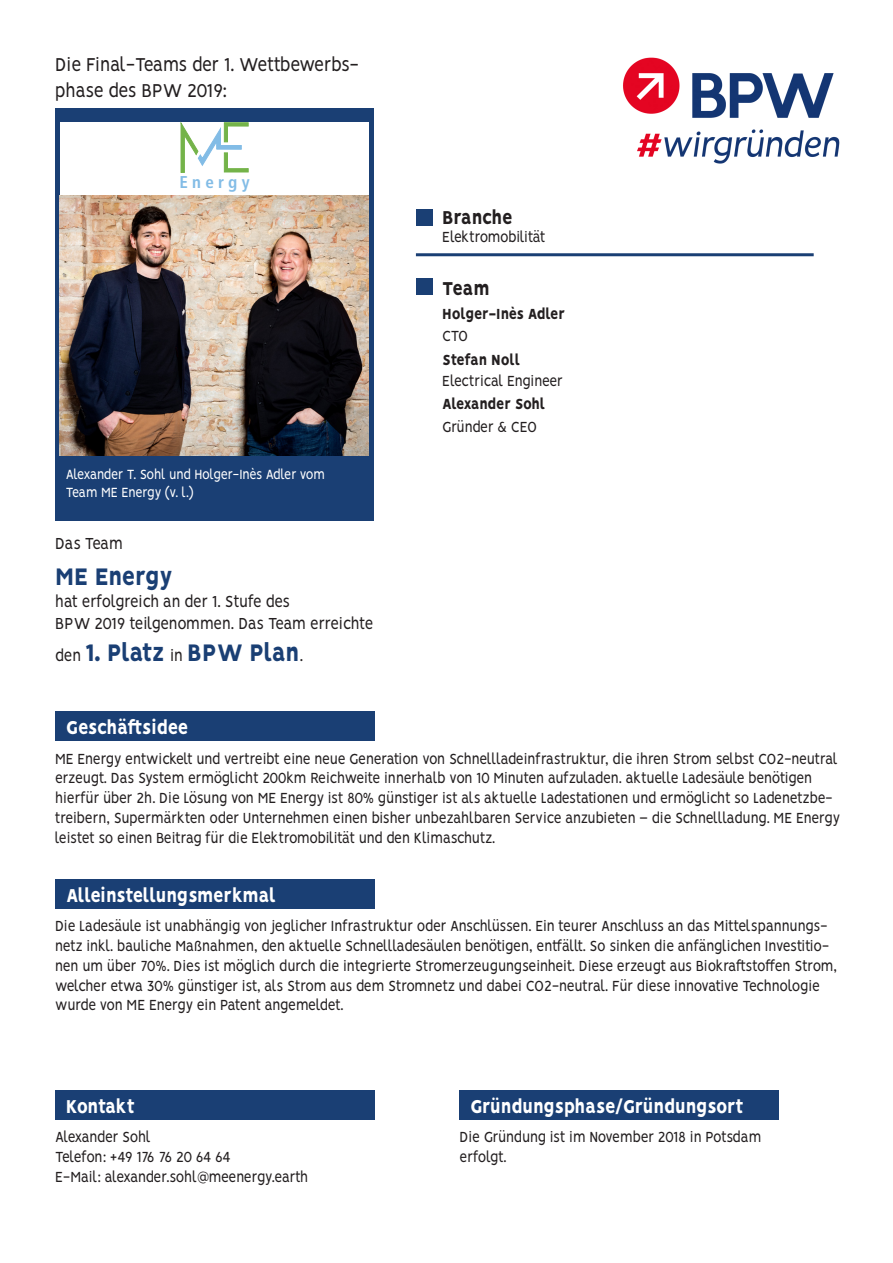
<style>
.page{position:relative;width:893px;height:1263px;background:#fff}
.page>*{position:absolute;margin:0;border:0;box-sizing:border-box;transform-origin:0 0}
.t1{font:800 27px "Vision";color:#1a3f74;scale:.9 1}
.t2{font:800 21px "Vision";letter-spacing:-.02em;color:#fff;scale:.9 1}
.t3{font:21px/25.2px "Vision";letter-spacing:-.02em;color:#231f20;scale:.9 1}
.t4{font:800 21px "Vision";letter-spacing:-.03em;color:#231f20;scale:.9 1}
.t5{font:18px "Vision";letter-spacing:-.02em;color:#231f20;scale:.9 1}
.t6{font:700 condensed 17.1px "Frutiger LT Std";letter-spacing:.25em;color:#82bce6}
.t7{font:16.5px/19.8px "Vision";letter-spacing:-.02em;color:#231f20;scale:.9 1}
.t8{font:16.5px/19.8px "Vision";color:#231f20;scale:.9 1}
.t9{font:800 16.5px "Vision";color:#231f20;scale:.9 1}
.t10{font:16.5px "Vision";letter-spacing:-.05em;color:#231f20;scale:.9 1}
.t11{font:800 16.5px "Vision";letter-spacing:-.02em;color:#231f20;scale:.9 1}
.t12{font:15px/18px "Vision";letter-spacing:-.03em;color:#fff;scale:.9 1}
.s1{font-weight:400;font-size:18px;color:#231f20}
</style>
<div class="page">
<div style="left:55px;top:108px;width:319px;height:413px;background:#1a3f74"></div>
<div style="left:60px;top:123px;width:308px;height:72px;background:#fff"></div>
<img style="left:60px;top:195px;width:308px;height:261px">
<div style="left:416px;top:209px;width:16px;height:17px;background:#1a3f74"></div>
<div style="left:416px;top:278px;width:16px;height:17px;background:#1a3f74"></div>
<div style="left:55px;top:711px;width:319px;height:29px;background:#1a3f74"></div>
<div style="left:55px;top:879px;width:319px;height:29px;background:#1a3f74"></div>
<div style="left:55px;top:1090px;width:319px;height:29px;background:#1a3f74"></div>
<div style="left:459px;top:1090px;width:319px;height:29px;background:#1a3f74"></div>
<hr style="left:416px;top:253px;width:398px;height:3px;background:#1a3f74">
<img style="left:623px;top:57px;width:217px;height:107px">
<svg style="left:180px;top:122px;width:69px;height:51px"></svg>
<p class="t3" style="left:55px;top:54px;width:339px">Die Final-Teams der 1. Wettbewerbs&shy;phase des BPW 2019:</p>
<p class="t6" style="left:179px;top:172px;width:72px">Energy</p>
<p class="t12" style="left:66px;top:467px;width:289px">Alexander T. Sohl und Holger-Inès Adler vom<br>Team ME Energy (v. l.)</p>
<p class="t5" style="left:55px;top:533px;width:77px">Das Team</p>
<p class="t1" style="left:55px;top:560px;width:132px">ME Energy</p>
<p class="t5" style="left:55px;top:591px;width:262px">hat erfolgreich an der 1. Stufe des</p>
<p class="t5" style="left:55px;top:613px;width:355px">BPW 2019 teilgenommen. Das Team erreichte</p>
<p class="t1" style="left:55px;top:637px;width:277px"><span class="s1">den</span> 1. Platz <span class="s1">in</span> BPW Plan<span class="s1">.</span></p>
<p class="t2" style="left:66px;top:715px;width:138px">Geschäftsidee</p>
<p class="t4" style="left:442px;top:204px;width:80px">Branche</p>
<p class="t7" style="left:442px;top:229px;width:116px">Elektromobilität</p>
<p class="t4" style="left:442px;top:276px;width:54px">Team</p>
<p class="t9" style="left:442px;top:304px;width:138px">Holger-Inès Adler</p>
<p class="t7" style="left:442px;top:328px;width:30px">CTO</p>
<p class="t9" style="left:442px;top:350px;width:88px">Stefan Noll</p>
<p class="t7" style="left:442px;top:373px;width:136px">Electrical Engineer</p>
<p class="t11" style="left:442px;top:393px;width:116px">Alexander Sohl</p>
<p class="t7" style="left:442px;top:419px;width:107px">Gründer &amp; CEO</p>
<p class="t8" style="left:55px;top:750px;width:874px">ME Energy entwickelt und vertreibt eine neue Generation von Schnellladeinfrastruktur, die ihren Strom selbst CO2-neutral erzeugt. Das System ermöglicht 200km Reichweite innerhalb von 10 Minuten aufzuladen. aktuelle Ladesäule benötigen hierfür über 2h. Die Lösung von ME Energy ist 80% günstiger ist als aktuelle Ladestationen und ermöglicht so Ladenetzbe&shy;treibern, Supermärkten oder Unternehmen einen bisher unbezahlbaren Service anzubieten – die Schnellladung. ME Energy leistet so einen Beitrag für die Elektromobilität und den Klimaschutz.</p>
<p class="t2" style="left:66px;top:882px;width:235px">Alleinstellungsmerkmal</p>
<p class="t7" style="left:55px;top:918px;width:870px">Die Ladesäule ist unabhängig von jeglicher Infrastruktur oder Anschlüssen. Ein teurer Anschluss an das Mittelspannungs&shy;netz inkl. bauliche Maßnahmen, den aktuelle Schnellladesäulen benötigen, entfällt. So sinken die anfänglichen Investitio&shy;nen um über 70%. Dies ist möglich durch die integrierte Stromerzeugungseinheit. Diese erzeugt aus Biokraftstoffen Strom, welcher etwa 30% günstiger ist, als Strom aus dem Stromnetz und dabei CO2-neutral. Für diese innovative Technologie wurde von ME Energy ein Patent angemeldet.</p>
<p class="t2" style="left:66px;top:1094px;width:78px">Kontakt</p>
<p class="t7" style="left:55px;top:1128px;width:108px">Alexander Sohl</p>
<p class="t10" style="left:55px;top:1147px;width:196px">Telefon: +49 176 76 20 64 64</p>
<p class="t7" style="left:55px;top:1168px;width:283px">E-Mail: alexander.sohl@meenergy.earth</p>
<p class="t2" style="left:470px;top:1094px;width:305px">Gründungsphase/Gründungsort</p>
<p class="t7" style="left:460px;top:1128px;width:337px">Die Gründung ist im November 2018 in Potsdam erfolgt.</p>
</div>
